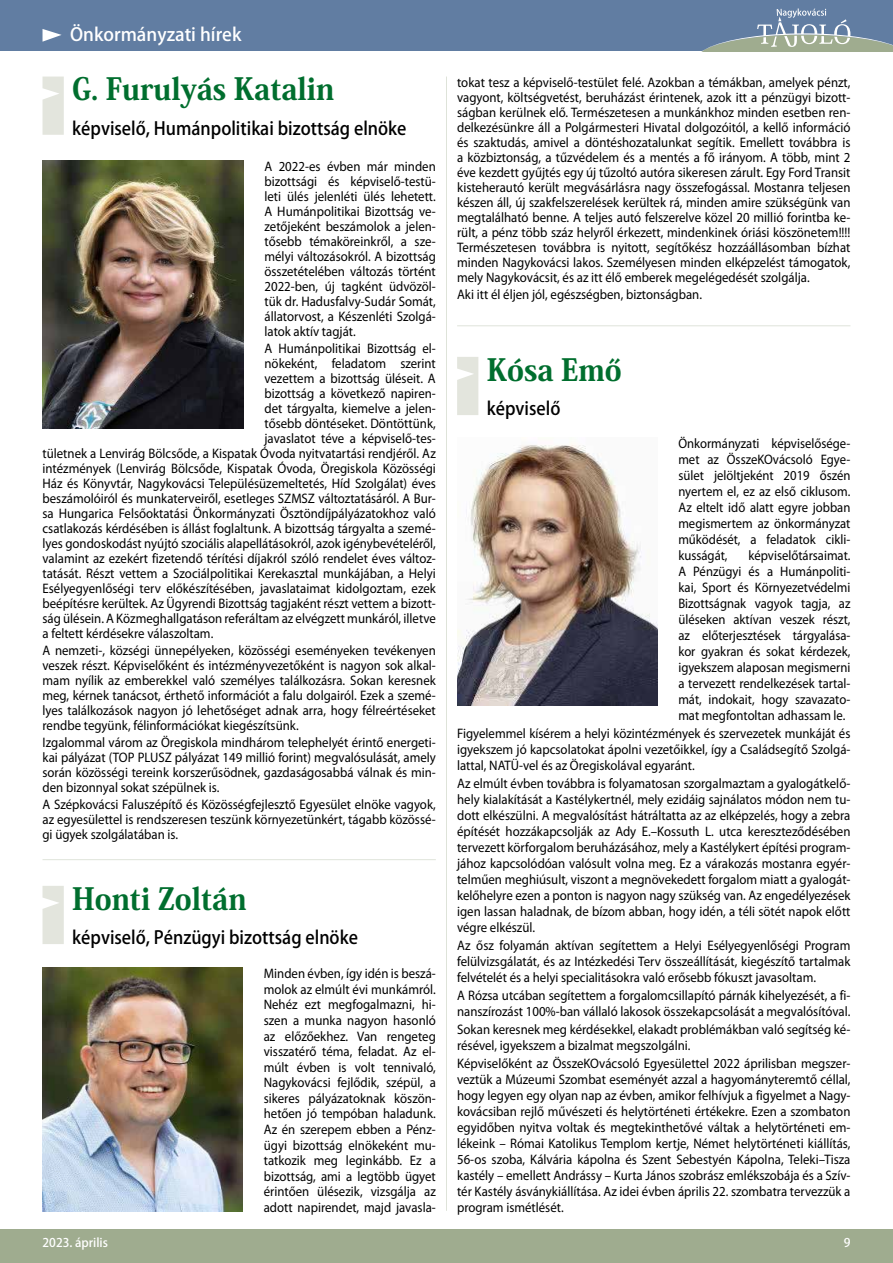
<style>
.page{position:relative;width:893px;height:1263px;background:#fff}
.page>*{position:absolute;margin:0;border:0;box-sizing:border-box;transform-origin:0 0}
.t1{font:800 30.3px "Koz Min Pr 6 N";color:#006e2e;scale:.95 1}
.t2{font:500 18px "Koz Go Pr 6 N";color:#000;scale:.95 1}
.t3{font:500 18px "Koz Go Pr 6 N";color:#fff}
.t4{font:13.8px/15px "Myriad Pro";color:#000;text-align:justify;scale:.93 1}
.t5{font:13.8px/16px "Myriad Pro";color:#000;text-align:justify;scale:.92 1}
.t6{font:500 12px "Koz Go Pr 6 N";color:#fff}
</style>
<div class="page">
<div style="left:0;top:0;width:893px;height:51px;background:#617da2"></div>
<svg style="left:702px;top:9px;width:191px;height:42px"></svg>
<div style="left:0;top:1229px;width:893px;height:34px;background:#9fac8f"></div>
<svg style="left:43px;top:29px;width:19px;height:13px"></svg>
<svg style="left:43px;top:77px;width:21px;height:58px"></svg>
<svg style="left:43px;top:886px;width:21px;height:58px"></svg>
<svg style="left:457px;top:357px;width:21px;height:58px"></svg>
<img style="left:43px;top:160px;width:200px;height:268px">
<img style="left:43px;top:968px;width:200px;height:244px">
<img style="left:457px;top:443px;width:200px;height:263px">
<hr style="left:446px;top:77px;width:1px;height:1134px;background:#9fac8f">
<hr style="left:43px;top:859px;width:393px;height:1px;background:#9fac8f">
<hr style="left:457px;top:325px;width:393px;height:1px;background:#9fac8f">
<h2 class="t3" style="left:70px;top:25px;width:173px">Önkormányzati hírek</h2>
<h1 class="t1" style="left:72px;top:72px;width:277px">G. Furulyás Katalin</h1>
<h2 class="t2" style="left:72px;top:118px;width:353px">képviselő, Humánpolitikai bizottság elnöke</h2>
<p class="t4" style="left:264px;top:158px;width:186px">A 2022-es évben már minden bizottsági és képviselő-testü&shy;leti ülés jelenléti ülés lehetett.<br>A Humánpolitikai Bizottság ve&shy;zetőjeként beszámolok a jelen&shy;tősebb témaköreinkről, a sze&shy;mélyi változásokról. A bizottság összetételében változás történt 2022-ben, új tagként üdvözöl&shy;tük dr. Hadusfalvy-Sudár Somát, állatorvost, a Készenléti Szolgá&shy;latok aktív tagját.</p>
<p class="t4" style="left:264px;top:340px;width:186px">A Humánpolitikai Bizottság el-</p>
<p class="t4" style="left:264px;top:355px;width:186px">nökeként, feladatom szerint</p>
<p class="t4" style="left:264px;top:370px;width:186px">vezettem a bizottság üléseit. A</p>
<p class="t4" style="left:264px;top:385px;width:186px">bizottság a következő napiren-</p>
<p class="t4" style="left:264px;top:400px;width:186px">det tárgyalta, kiemelve a jelen-</p>
<p class="t4" style="left:264px;top:415px;width:186px">tősebb döntéseket. Döntöttünk,</p>
<p class="t4" style="left:264px;top:430px;width:186px">javaslatot téve a képviselő-tes-</p>
<p class="t4" style="left:43px;top:445px;width:424px">tületnek a Lenvirág Bölcsőde, a Kispatak Óvoda nyitvatartási rendjéről. Az</p>
<p class="t4" style="left:43px;top:460px;width:424px">intézmények (Lenvirág Bölcsőde, Kispatak Óvoda, Öregiskola Közösségi</p>
<p class="t4" style="left:43px;top:475px;width:424px">Ház és Könyvtár, Nagykovácsi Településüzemeltetés, Híd Szolgálat) éves</p>
<p class="t4" style="left:43px;top:490px;width:424px">beszámolóiról és munkaterveiről, esetleges SZMSZ változtatásáról. A Bur-</p>
<p class="t4" style="left:43px;top:505px;width:424px">sa Hungarica Felsőoktatási Önkormányzati Ösztöndíjpályázatokhoz való</p>
<p class="t4" style="left:43px;top:520px;width:424px">csatlakozás kérdésében is állást foglaltunk. A bizottság tárgyalta a szemé-</p>
<p class="t4" style="left:43px;top:535px;width:424px">lyes gondoskodást nyújtó szociális alapellátásokról, azok igénybevételéről,</p>
<p class="t4" style="left:43px;top:550px;width:424px">valamint az ezekért fizetendő térítési díjakról szóló rendelet éves változ-</p>
<p class="t4" style="left:43px;top:565px;width:424px">tatását. Részt vettem a Szociálpolitikai Kerekasztal munkájában, a Helyi</p>
<p class="t4" style="left:43px;top:580px;width:424px">Esélyegyenlőségi terv előkészítésében, javaslataimat kidolgoztam, ezek</p>
<p class="t4" style="left:43px;top:595px;width:424px">beépítésre kerültek. Az Ügyrendi Bizottság tagjaként részt vettem a bizott-</p>
<p class="t4" style="left:43px;top:610px;width:424px">ság ülésein. A Közmeghallgatáson referáltam az elvégzett munkáról, illetve</p>
<p class="t4" style="left:43px;top:625px;width:185px">a feltett kérdésekre válaszoltam.</p>
<p class="t4" style="left:43px;top:643px;width:424px">A nemzeti-, községi ünnepélyeken, közösségi eseményeken tevékenyen veszek részt. Képviselőként és intézményvezetőként is nagyon sok alkal&shy;mam nyílik az emberekkel való személyes találkozásra. Sokan keresnek meg, kérnek tanácsot, érthető információt a falu dolgairól. Ezek a szemé&shy;lyes találkozások nagyon jó lehetőséget adnak arra, hogy félreértéseket rendbe tegyünk, félinformációkat kiegészítsünk.</p>
<p class="t4" style="left:43px;top:735px;width:424px">Izgalommal várom az Öregiskola mindhárom telephelyét érintő energeti&shy;kai pályázat (TOP PLUSZ pályázat 149 millió forint) megvalósulását, amely során közösségi tereink korszerűsödnek, gazdaságosabbá válnak és min&shy;den bizonnyal sokat szépülnek is.</p>
<p class="t4" style="left:43px;top:797px;width:424px">A Szépkovácsi Faluszépítő és Közösségfejlesztő Egyesület elnöke vagyok, az egyesülettel is rendszeresen teszünk környezetünkért, tágabb közössé&shy;gi ügyek szolgálatában is.</p>
<h1 class="t1" style="left:72px;top:881px;width:185px">Honti Zoltán</h1>
<h2 class="t2" style="left:72px;top:927px;width:302px">képviselő, Pénzügyi bizottság elnöke</h2>
<p class="t4" style="left:264px;top:966px;width:187px;line-height:15.6px">Minden évben, így idén is beszá&shy;molok az elmúlt évi munkámról.<br>Nehéz ezt megfogalmazni, hi&shy;szen a munka nagyon hasonló az előzőekhez. Van rengeteg visszatérő téma, feladat. Az el&shy;múlt évben is volt tennivaló, Nagykovácsi fejlődik, szépül, a sikeres pályázatoknak köszön&shy;hetően jó tempóban haladunk.<br>Az én szerepem ebben a Pénz&shy;ügyi bizottság elnökeként mu&shy;tatkozik meg leginkább. Ez a bizottság, ami a legtöbb ügyet érintően ülésezik, vizsgálja az adott napirendet, majd javasla-</p>
<p class="t4" style="left:457px;top:75px;width:424px">tokat tesz a képviselő-testület felé. Azokban a témákban, amelyek pénzt, vagyont, költségvetést, beruházást érintenek, azok itt a pénzügyi bizott&shy;ságban kerülnek elő. Természetesen a munkánkhoz minden esetben ren&shy;delkezésünkre áll a Polgármesteri Hivatal dolgozóitól, a kellő információ és szaktudás, amivel a döntéshozatalunkat segítik. Emellett továbbra is a közbiztonság, a tűzvédelem és a mentés a fő irányom. A több, mint 2 éve kezdett gyűjtés egy új tűzoltó autóra sikeresen zárult. Egy Ford Transit kisteherautó került megvásárlásra nagy összefogással. Mostanra teljesen készen áll, új szakfelszerelések kerültek rá, minden amire szükségünk van megtalálható benne. A teljes autó felszerelve közel 20 millió forintba ke&shy;rült, a pénz több száz helyről érkezett, mindenkinek óriási köszönetem!!!!<br>Természetesen továbbra is nyitott, segítőkész hozzáállásomban bízhat minden Nagykovácsi lakos. Személyesen minden elképzelést támogatok, mely Nagykovácsit, és az itt élő emberek megelégedését szolgálja.</p>
<p class="t4" style="left:457px;top:287px;width:265px">Aki itt él éljen jól, egészségben, biztonságban.</p>
<h1 class="t1" style="left:487px;top:352px;width:143px">Kósa Emő</h1>
<h2 class="t2" style="left:487px;top:398px;width:79px">képviselő</h2>
<p class="t5" style="left:678px;top:435px;width:189px">Önkormányzati képviselősége&shy;met az ÖsszeKOvácsoló Egye&shy;sület jelöltjeként 2019 őszén nyertem el, ez az első ciklusom.<br>Az eltelt idő alatt egyre jobban megismertem az önkormányzat működését, a feladatok cikli&shy;kusságát,</p>
<p class="t5" style="left:678px;top:547px;width:189px;text-indent:70px">képviselőtársaimat.<br>A Pénzügyi és a Humánpoliti&shy;kai, Sport és Környezetvédelmi Bizottságnak vagyok tagja, az üléseken aktívan veszek részt, az előterjesztések tárgyalása&shy;kor gyakran és sokat kérdezek, igyekszem alaposan megismerni a tervezett rendelkezések tartal&shy;mát, indokait, hogy szavazato&shy;mat megfontoltan adhassam le.</p>
<p class="t4" style="left:457px;top:725px;width:424px;line-height:16px">Figyelemmel kísérem a helyi közintézmények és szervezetek munkáját és igyekszem jó kapcsolatokat ápolni vezetőikkel, így a Családsegítő Szolgá&shy;lattal, NATÜ-vel és az Öregiskolával egyaránt.</p>
<p class="t4" style="left:457px;top:775px;width:424px;line-height:16px">Az elmúlt évben továbbra is folyamatosan szorgalmaztam a gyalogátkelő&shy;hely kialakítását a Kastélykertnél, mely ezidáig sajnálatos módon nem tu&shy;dott elkészülni. A megvalósítást hátráltatta az az elképzelés, hogy a zebra építését hozzákapcsolják az Ady E.–Kossuth L. utca kereszteződésében tervezett körforgalom beruházásához, mely a Kastélykert építési program&shy;jához kapcsolódóan valósult volna meg. Ez a várakozás mostanra egyér&shy;telműen meghiúsult, viszont a megnövekedett forgalom miatt a gyalogát&shy;kelőhelyre ezen a ponton is nagyon nagy szükség van. Az engedélyezések igen lassan haladnak, de bízom abban, hogy idén, a téli sötét napok előtt végre elkészül.</p>
<p class="t4" style="left:457px;top:937px;width:424px;line-height:16px">Az ősz folyamán aktívan segítettem a Helyi Esélyegyenlőségi Program felülvizsgálatát, és az Intézkedési Terv összeállítását, kiegészítő tartalmak felvételét és a helyi specialitásokra való erősebb fókuszt javasoltam.</p>
<p class="t4" style="left:457px;top:987px;width:424px;line-height:15.9px">A Rózsa utcában segítettem a forgalomcsillapító párnák kihelyezését, a fi&shy;nanszírozást 100%-ban vállaló lakosok összekapcsolását a megvalósítóval.</p>
<p class="t4" style="left:457px;top:1021px;width:424px;line-height:16px">Sokan keresnek meg kérdésekkel, elakadt problémákban való segítség ké&shy;résével, igyekszem a bizalmat megszolgálni.</p>
<p class="t4" style="left:457px;top:1055px;width:424px;line-height:16px">Képviselőként az ÖsszeKOvácsoló Egyesülettel 2022 áprilisban megszer&shy;veztük a Múzeumi Szombat eseményét azzal a hagyományteremtő céllal, hogy legyen egy olyan nap az évben, amikor felhívjuk a figyelmet a Nagy&shy;kovácsiban rejlő művészeti és helytörténeti értékekre. Ezen a szombaton egyidőben nyitva voltak és megtekinthetővé váltak a helytörténeti em&shy;lékeink – Római Katolikus Templom kertje, Német helytörténeti kiállítás, 56-os szoba, Kálvária kápolna és Szent Sebestyén Kápolna, Teleki–Tisza kastély – emellett Andrássy – Kurta János szobrász emlékszobája és a Szív&shy;tér Kastély ásványkiállítása. Az idei évben április 22. szombatra tervezzük a program ismétlését.</p>
<p class="t6" style="left:43px;top:1236px;width:67px">2023. április</p>
<p class="t6" style="left:844px;top:1236px;width:8px">9</p>
</div>
